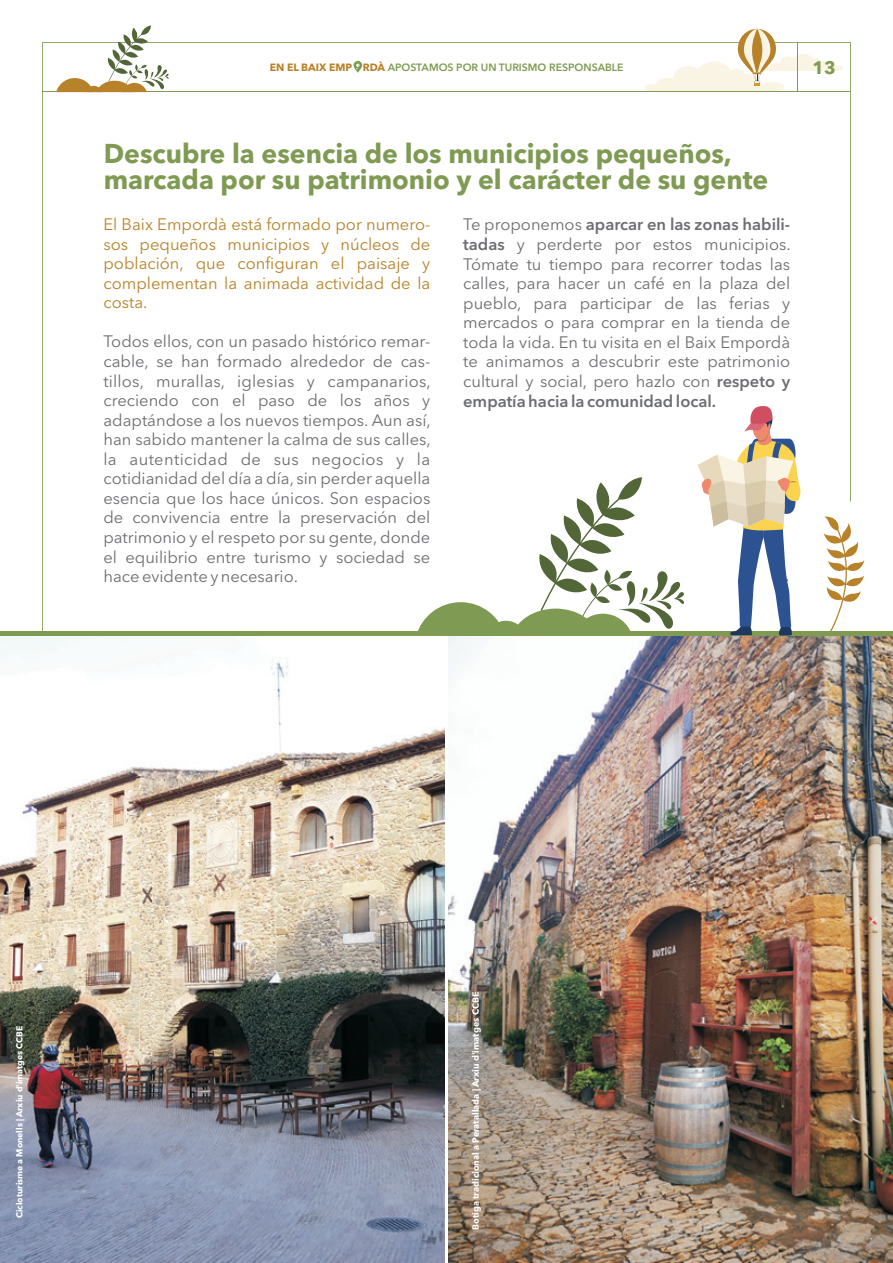
<style>
.page{position:relative;width:893px;height:1263px;background:#fff}
.page>*{position:absolute;margin:0;border:0;box-sizing:border-box;transform-origin:0 0}
.t1{font:700 27px/26.1px "Avenir Next LT Pro";color:#7f9a52}
.t2{font:700 18px "Avenir Next LT Pro";color:#7f9a52}
.t3{font:16.5px/19.5px "Avenir Next LT Pro";color:#6c6d70;text-align:justify}
.t4{font:16.5px/19.5px "Avenir Next LT Pro";color:#b78229;text-align:justify}
.t5{font:600 10.5px "Avenir Next LT Pro";color:#7f9a52}
.t6{font:700 9px "Avenir Next LT Pro";color:#fff}
.t7{font:700 8.55px "Avenir Next LT Pro";color:#fff}
.s1{font-weight:700;color:#b78229}
.s2{font-weight:600}
</style>
<div class="page">
<svg style="left:851px;top:542px;width:13px;height:60px"></svg>
<img style="left:0;top:636px;width:445px;height:627px">
<svg style="left:42px;top:42px;width:809px;height:589px"></svg>
<hr style="left:43px;top:91px;width:807px;height:1px;background:#7f9a52">
<svg style="left:644px;top:29px;width:200px;height:62px"></svg>
<svg style="left:56px;top:26px;width:113px;height:66px"></svg>
<hr style="left:797px;top:43px;width:1px;height:49px;background:#7f9a52">
<img style="left:448px;top:636px;width:445px;height:627px">
<div style="left:0;top:631px;width:893px;height:5px;background:#7f9a52"></div>
<svg style="left:698px;top:404px;width:102px;height:232px"></svg>
<svg style="left:416px;top:477px;width:269px;height:154px"></svg>
<svg style="left:353px;top:61px;width:9px;height:12px"></svg>
<svg style="left:356px;top:64px;width:3px;height:6px"></svg>
<p class="t5" style="left:270px;top:63px;width:355px"><span class="s1">EN EL BAIX EMP RDÀ</span> APOSTAMOS POR UN TURISMO RESPONSABLE</p>
<p class="t2" style="left:812px;top:60px;width:25px">13</p>
<h1 class="t1" style="left:104px;top:143px;width:666px">Descubre la esencia de los municipios pequeños, marcada por su patrimonio y el carácter de su gente</h1>
<p class="t4" style="left:103px;top:216px;width:328px">El Baix Empordà está formado por numero&shy;sos pequeños municipios y núcleos de población, que configuran el paisaje y complementan la animada actividad de la costa.</p>
<p class="t3" style="left:103px;top:333px;width:329px">Todos ellos, con un pasado histórico remar&shy;cable, se han formado alrededor de cas&shy;tillos, murallas, iglesias y campanarios, creciendo con el paso de los años y adaptándose a los nuevos tiempos. Aun así, han sabido mantener la calma de sus calles, la autenticidad de sus negocios y la cotidianidad del día a día, sin perder aquella esencia que los hace únicos. Son espacios de convivencia entre la preservación del patrimonio y el respeto por su gente, donde el equilibrio entre turismo y sociedad se hace evidente y necesario.</p>
<p class="t3" style="left:463px;top:216px;width:329px">Te proponemos <span class="s2">aparcar en las zonas habili&shy;tadas</span> y perderte por estos municipios.<br>Tómate tu tiempo para recorrer todas las calles, para hacer un café en la plaza del pueblo, para participar de las ferias y mercados o para comprar en la tienda de toda la vida. En tu visita en el Baix Empordà te animamos a descubrir este patrimonio cultural y social, pero hazlo con <span class="s2">respeto y empatía hacia la comunidad local.</span></p>
<p class="t7" style="left:16px;top:1218px;width:194px;rotate:-90deg">Cicloturisme a Monells | Arxiu d'imatges CCBE</p>
<p class="t6" style="left:472px;top:1230px;width:240px;rotate:-90deg">Botiga tradicional a Peratallada | Arxiu d'imatges CCBE</p>
</div>
